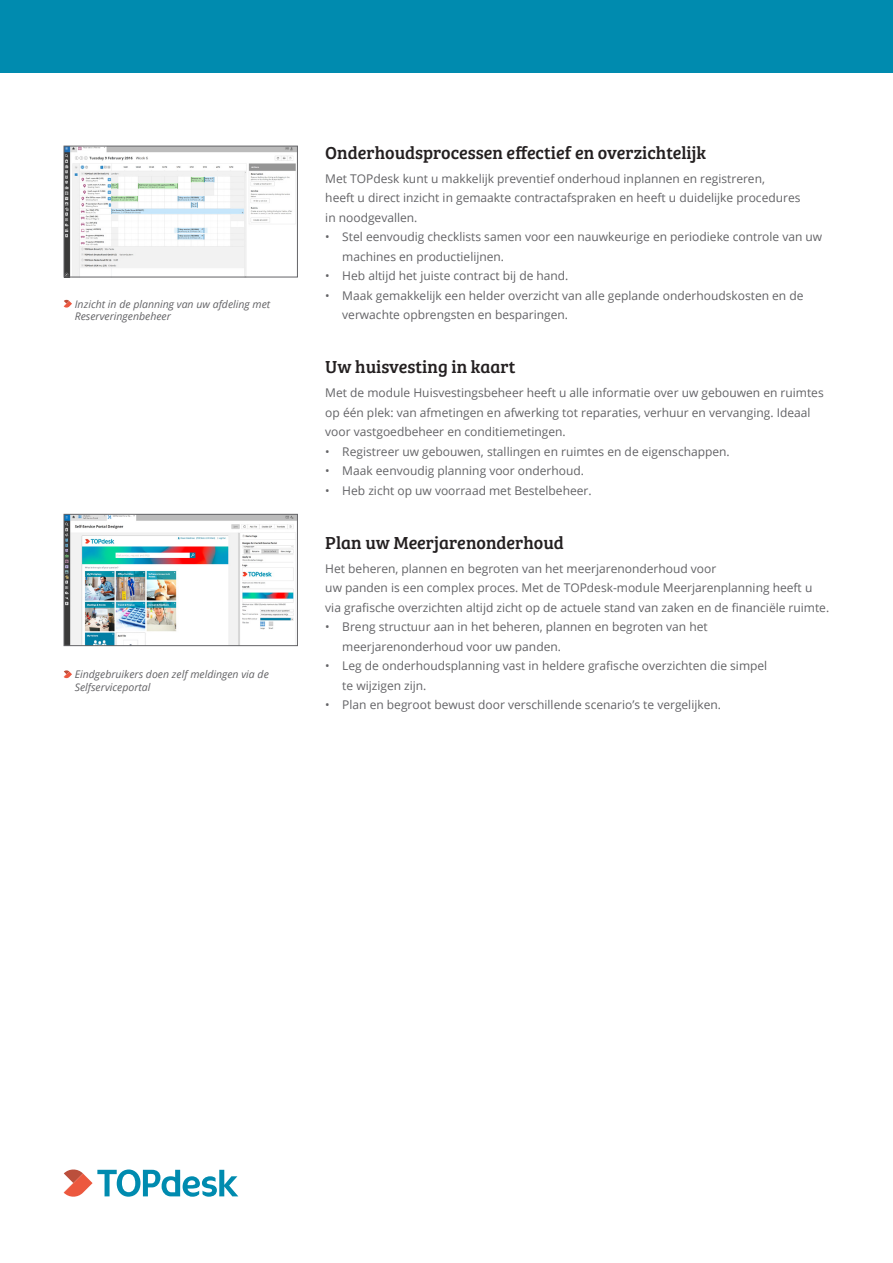
<style>
.page{position:relative;width:893px;height:1263px;background:#fff}
.page>*{position:absolute;margin:0;border:0;box-sizing:border-box;transform-origin:0 0}
.Heading_1_black{font:18px "Bree Serif";color:#231f20}
.body_text_grey{font:12px/19.5px "Open Sans";color:#636366}
.t1{font:italic 10.5px/12.6px "Open Sans";color:#636366}
</style>
<div class="page">
<div style="left:0;top:0;width:893px;height:72px;background:#008baf"></div>
<svg style="left:64px;top:1169px;width:174px;height:28px"></svg>
<img style="left:66px;top:148px;width:230px;height:127px">
<div style="left:64px;top:146px;width:234px;height:131px;border:1px solid #636366"></div>
<svg style="left:64px;top:299px;width:8px;height:9px"></svg>
<img style="left:66px;top:516px;width:230px;height:128px">
<div style="left:64px;top:514px;width:234px;height:132px;border:1px solid #636366"></div>
<svg style="left:64px;top:670px;width:8px;height:8px"></svg>
<p class="t1" style="left:75px;top:297px;width:197px">Inzicht in de planning van uw afdeling met<br>Reserveringenbeheer</p>
<p class="t1" style="left:75px;top:668px;width:196px">Eindgebruikers doen zelf meldingen via de<br>Selfserviceportal</p>
<p class="Heading_1_black" style="left:325px;top:139px;width:382px">Onderhoudsprocessen effectief en overzichtelijk</p>
<p class="body_text_grey" style="left:325px;top:168px;width:477px">Met TOPdesk kunt u makkelijk preventief onderhoud inplannen en registreren,<br>heeft u direct inzicht in gemaakte contractafspraken en heeft u duidelijke procedures in noodgevallen.</p>
<p class="body_text_grey" style="left:342px;top:227px;width:481px;text-indent:-17px">• Stel eenvoudig checklists samen voor een nauwkeurige en periodieke controle van uw machines en productielijnen.</p>
<p class="body_text_grey" style="left:325px;top:266px;width:245px">• Heb altijd het juiste contract bij de hand.</p>
<p class="body_text_grey" style="left:342px;top:285px;width:463px;text-indent:-17px">• Maak gemakkelijk een helder overzicht van alle geplande onderhoudskosten en de verwachte opbrengsten en besparingen.</p>
<p class="Heading_1_black" style="left:325px;top:353px;width:192px">Uw huisvesting in kaart</p>
<p class="body_text_grey" style="left:325px;top:383px;width:500px">Met de module Huisvestingsbeheer heeft u alle informatie over uw gebouwen en ruimtes op één plek: van afmetingen en afwerking tot reparaties, verhuur en vervanging. Ideaal voor vastgoedbeheer en conditiemetingen.</p>
<p class="body_text_grey" style="left:325px;top:441px;width:406px">• Registreer uw gebouwen, stallingen en ruimtes en de eigenschappen.</p>
<p class="body_text_grey" style="left:325px;top:461px;width:260px">• Maak eenvoudig planning voor onderhoud.</p>
<p class="body_text_grey" style="left:325px;top:480px;width:268px">• Heb zicht op uw voorraad met Bestelbeheer.</p>
<p class="Heading_1_black" style="left:325px;top:529px;width:240px">Plan uw Meerjarenonderhoud</p>
<p class="body_text_grey" style="left:325px;top:558px;width:393px">Het beheren, plannen en begroten van het meerjarenonderhoud voor</p>
<p class="body_text_grey" style="left:325px;top:578px;width:505px">uw panden is een complex proces. Met de TOPdesk-module Meerjarenplanning heeft u via grafische overzichten altijd zicht op de actuele stand van zaken en de financiële ruimte.</p>
<p class="body_text_grey" style="left:342px;top:617px;width:367px;text-indent:-17px">• Breng structuur aan in het beheren, plannen en begroten van het meerjarenonderhoud voor uw panden.</p>
<p class="body_text_grey" style="left:342px;top:656px;width:426px;text-indent:-17px">• Leg de onderhoudsplanning vast in heldere grafische overzichten die simpel te wijzigen zijn.</p>
<p class="body_text_grey" style="left:325px;top:695px;width:397px">• Plan en begroot bewust door verschillende scenario’s te vergelijken.</p>
</div>
